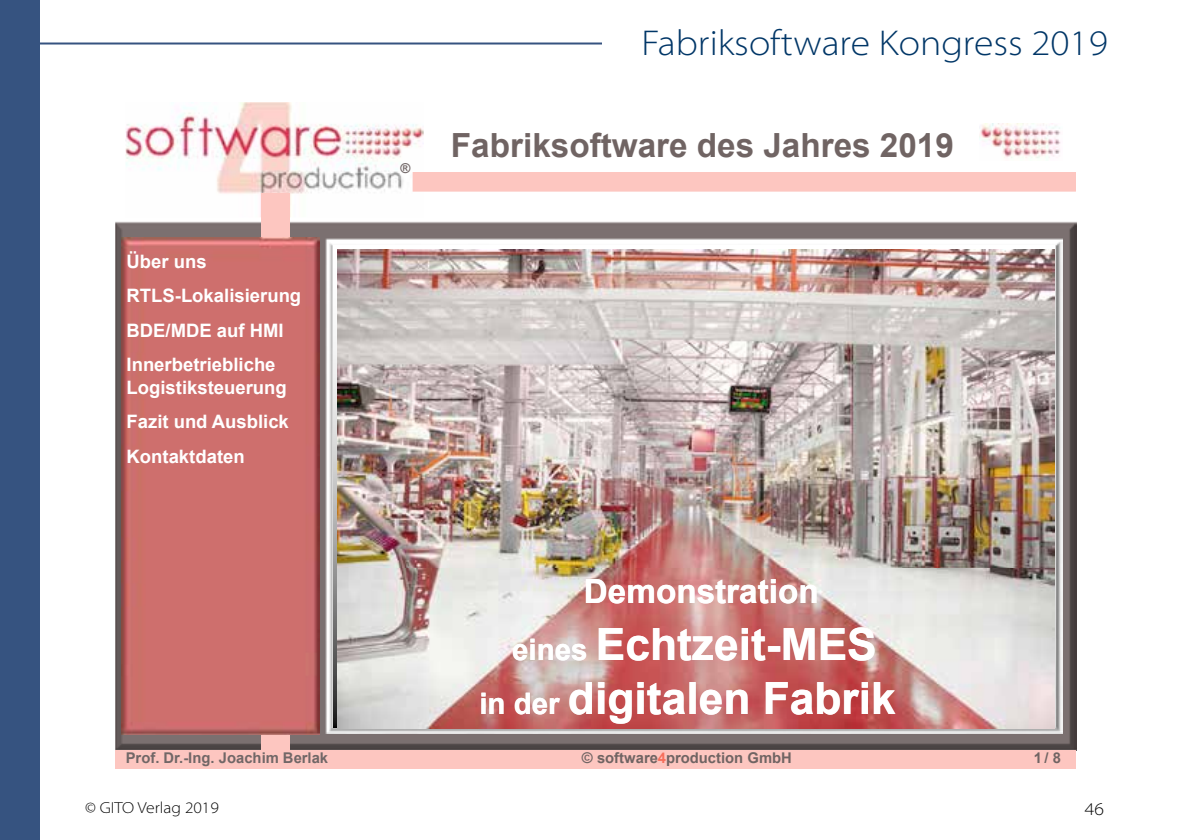
<style>
.page{position:relative;width:1191px;height:840px;background:#fff}
.page>*{position:absolute;margin:0;border:0;box-sizing:border-box;transform-origin:0 0}
.t1{font:700 44.4px/53.6px "Arial";color:#fff;text-align:center}
.t2{font:300 semi-expanded 36px "Myriad Pro";color:#003667}
.t3{font:700 33.2px "Arial";color:#706463}
.t4{font:700 33.2px "Arial";color:#fff}
.t5{font:700 18.4px/34.4px "Arial";color:#fff}
.t6{font:300 semi-expanded 18px "Myriad Pro";color:#000}
.t7{font:300 semi-expanded 16px "Myriad Pro";color:#000}
.t8{font:700 14.8px "Arial";color:#706463}
.t9{font:700 14.8px "Arial";color:#716767}
.t10{font:700 13.6px "Arial";color:#716767}
.s1{font-size:29.6px}
.s2{color:#f76f5c}
</style>
<div class="page">
<hr style="left:0;top:42px;width:856px;height:2px;background:#365380">
<div style="left:602px;top:28px;width:505px;height:54px;background:#fff"></div>
<div style="left:0;top:0;width:40px;height:839px;background:#365380"></div>
<img style="left:115px;top:221px;width:961px;height:529px">
<div style="left:115px;top:749px;width:960px;height:18px;background:#fdc6c0"></div>
<svg style="left:125px;top:102px;width:951px;height:115px"></svg>
<div style="left:261px;top:193px;width:29px;height:572px;background:#fdc6c0"></div>
<img style="left:121px;top:237px;width:199px;height:497px">
<img style="left:326px;top:238px;width:736px;height:495px">
<img style="left:337px;top:250px;width:717px;height:477px">
<h2 class="t2" style="left:641px;top:23px;width:468px">Fabriksoftware Kongress 2019</h2>
<p class="t5" style="left:127px;top:244px;width:176px">Über uns<br>RTLS-Lokalisierung<br>BDE/MDE auf HMI<br>Innerbetriebliche</p>
<p class="t5" style="left:127px;top:370px;width:164px;text-align:justify">Logistiksteuerung Fazit und Ausblick Kontaktdaten</p>
<p class="t10" style="left:400px;top:161px;width:11px">®</p>
<h3 class="t3" style="left:451px;top:126px;width:504px">Fabriksoftware des Jahres 2019</h3>
<h3 class="t4" style="left:584px;top:573px;width:236px">Demonstration</h3>
<h1 class="t1" style="left:479px;top:617px;width:418px"><span class="s1">eines</span> Echtzeit-MES<br><span class="s1">in der</span> digitalen Fabrik</h1>
<p class="t9" style="left:126px;top:749px;width:204px">Prof. Dr.-Ing. Joachim Berlak</p>
<p class="t8" style="left:582px;top:749px;width:211px">© software<span class="s2">4</span>production GmbH</p>
<p class="t8" style="left:1033px;top:749px;width:29px">1/ 8</p>
<p class="t7" style="left:85px;top:798px;width:135px">© GITO Verlag 2019</p>
<p class="t6" style="left:1084px;top:798px;width:21px">46</p>
</div>
